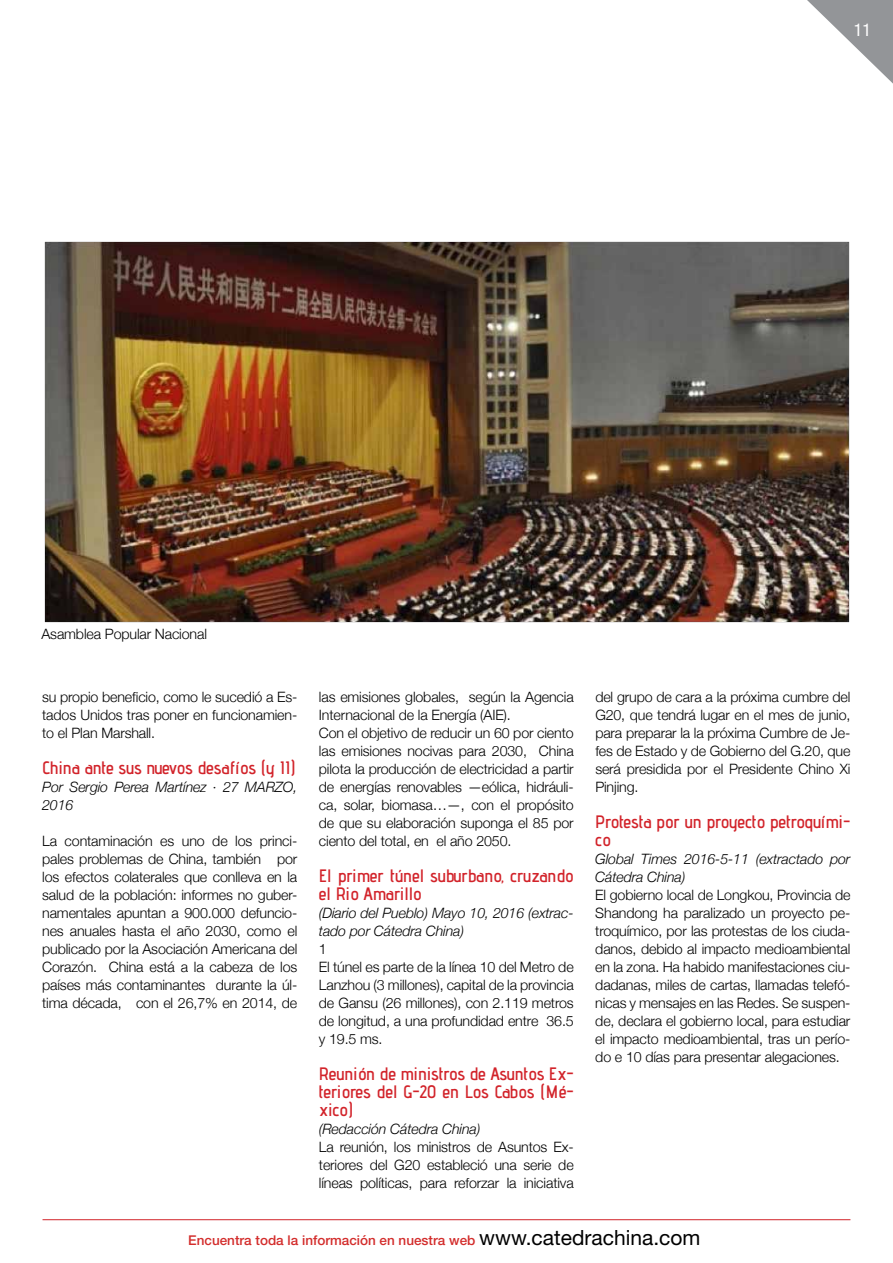
<style>
.page{position:relative;width:893px;height:1263px;background:#fff}
.page>*{position:absolute;margin:0;border:0;box-sizing:border-box;transform-origin:0 0}
.t1{font:600 18px/18px "Advent Pro";letter-spacing:-.01em;color:#d2232a}
.t2{font:condensed 18px "Helvetica 57";color:#fff}
.t3{font:300 14.25px/18px "Helvetica Neue";letter-spacing:-.01em;color:#000;text-align:justify}
.t4{font:italic 300 14.25px/18px "Helvetica Neue";letter-spacing:-.01em;color:#000}
.t5{font:500 13.5px "Helvetica Neue LT Std";color:#d32d2c}
.s1{font-weight:400;font-size:21px;color:#000}
</style>
<div class="page">
<svg style="left:807px;top:0;width:86px;height:84px"></svg>
<hr style="left:43px;top:1219px;width:807px;height:1px;background:#d2232a">
<img style="left:45px;top:241px;width:805px;height:381px">
<p class="t2" style="left:854px;top:19px;width:19px">11</p>
<p class="t3" style="left:41px;top:624px;width:167px">Asamblea Popular Nacional</p>
<p class="t3" style="left:42px;top:687px;width:257px">su propio beneficio, como le sucedió a Es&shy;tados Unidos tras poner en funcionamien&shy;to el Plan Marshall.</p>
<p class="t1" style="left:42px;top:758px;width:255px">China ante sus nuevos desafíos (y II)</p>
<p class="t4" style="left:42px;top:777px;width:257px">Por Sergio Perea Martínez · 27 MARZO,<br>2016</p>
<p class="t3" style="left:42px;top:831px;width:257px">La contaminación es uno de los princi&shy;pales problemas de China, también por los efectos colaterales que conlleva en la salud de la población: informes no guber&shy;namentales apuntan a 900.000 defuncio&shy;nes anuales hasta el año 2030, como el publicado por la Asociación Americana del Corazón. China está a la cabeza de los países más contaminantes durante la úl&shy;tima década, con el 26,7% en 2014, de</p>
<p class="t3" style="left:319px;top:687px;width:256px;text-align:left">las emisiones globales, según la Agencia Internacional de la Energía (AIE).<br>Con el objetivo de reducir un 60 por ciento las emisiones nocivas para 2030, China pilota la producción de electricidad a partir de energías renovables —eólica, hidráuli&shy;ca, solar, biomasa…—, con el propósito de que su elaboración suponga el 85 por ciento del total, en el año 2050.</p>
<p class="t1" style="left:319px;top:866px;width:256px">El primer túnel suburbano, cruzando el Rio Amarillo</p>
<p class="t4" style="left:319px;top:903px;width:256px">(Diario del Pueblo) Mayo 10, 2016 (extrac&shy;tado por Cátedra China)</p>
<p class="t3" style="left:319px;top:939px;width:256px;text-align:left">1<br>El túnel es parte de la línea 10 del Metro de<br>Lanzhou (3 millones), capital de la provincia de Gansu (26 millones), con 2.119 metros de longitud, a una profundidad entre 36.5 y 19.5 ms.</p>
<p class="t1" style="left:319px;top:1064px;width:256px;text-align:justify">Reunión de ministros de Asuntos Ex&shy;teriores del G-20 en Los Cabos (Mé&shy;xico)</p>
<p class="t4" style="left:319px;top:1119px;width:163px">(Redacción Cátedra China)</p>
<p class="t3" style="left:319px;top:1137px;width:256px">La reunión, los ministros de Asuntos Ex&shy;teriores del G20 estableció una serie de líneas políticas, para reforzar la iniciativa</p>
<p class="t3" style="left:595px;top:687px;width:257px">del grupo de cara a la próxima cumbre del G20, que tendrá lugar en el mes de junio, para preparar la la próxima Cumbre de Je&shy;fes de Estado y de Gobierno del G.20, que será presidida por el Presidente Chino Xi Pinjing.</p>
<p class="t1" style="left:595px;top:812px;width:257px">Protesta por un proyecto petroquími&shy;co</p>
<p class="t4" style="left:595px;top:849px;width:257px">Global Times 2016-5-11 (extractado por<br>Cátedra China)</p>
<p class="t3" style="left:595px;top:885px;width:257px">El gobierno local de Longkou, Provincia de Shandong ha paralizado un proyecto pe&shy;troquímico, por las protestas de los ciuda&shy;danos, debido al impacto medioambiental en la zona. Ha habido manifestaciones ciu&shy;dadanas, miles de cartas, llamadas telefó&shy;nicas y mensajes en las Redes. Se suspen&shy;de, declara el gobierno local, para estudiar el impacto medioambiental, tras un perío&shy;do e 10 días para presentar alegaciones.</p>
<p class="t5" style="left:188px;top:1231px;width:514px">Encuentra toda la información en nuestra web <span class="s1">www.catedrachina.com</span></p>
</div>
